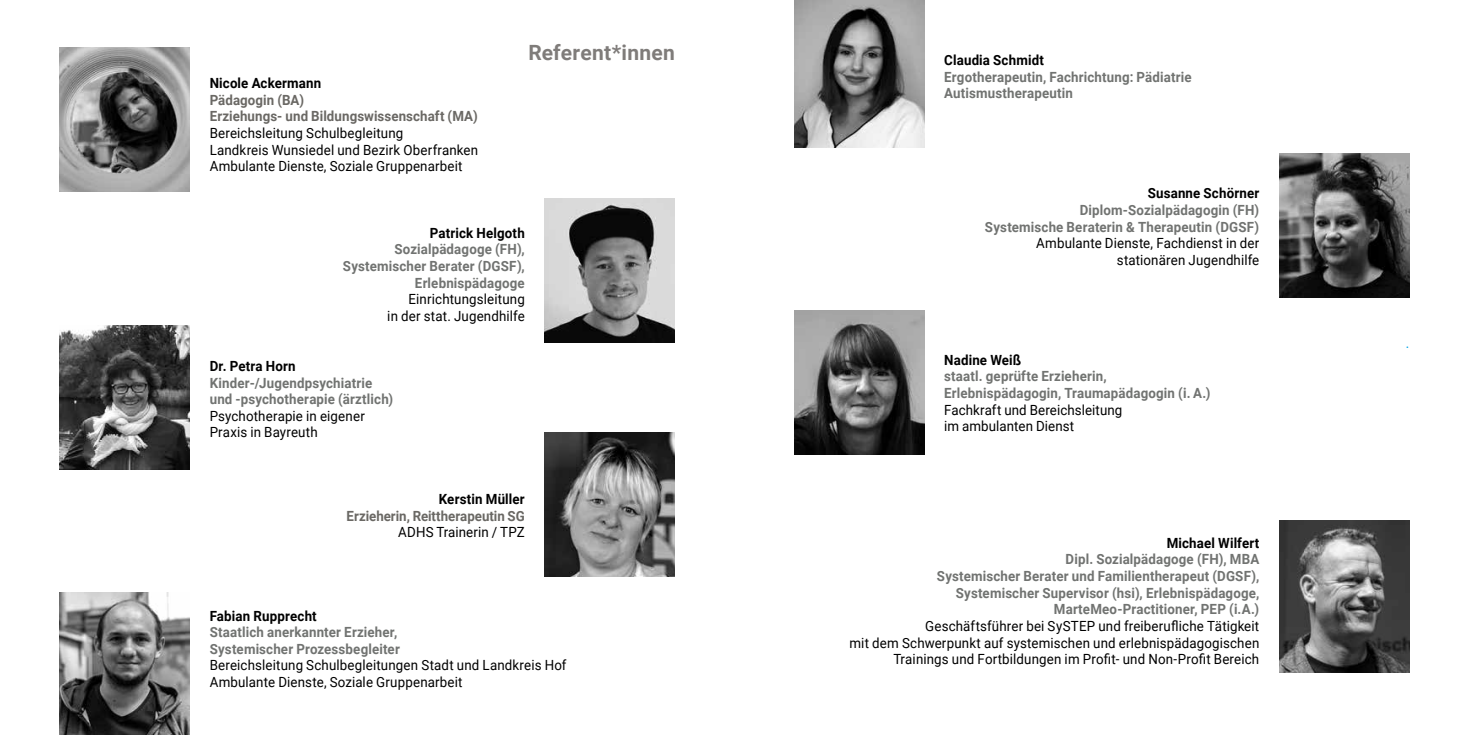
<style>
.page{position:relative;width:1469px;height:735px;background:#fff}
.page>*{position:absolute;margin:0;border:0;box-sizing:border-box;transform-origin:0 0}
.t1{font:700 21px "Roboto";letter-spacing:.01em;color:#7f7c7a}
.t2{font:14px/16.6px "Roboto";letter-spacing:.01em;color:#000;scale:.95 1}
.t3{font:700 14px/16.6px "Roboto";letter-spacing:.01em;color:#717371;scale:.95 1}
.t4{font:700 14px "Roboto";letter-spacing:.01em;color:#000;scale:.95 1}
.t5{font:700 14px/16.6px "Roboto";letter-spacing:.005em;color:#6a6864;scale:.95 1}
.t6{font:14px "Roboto";color:#00a2e6;scale:.95 1}
</style>
<div class="page">
<img style="left:60px;top:48px;width:130px;height:144px">
<img style="left:60px;top:325px;width:130px;height:144px">
<img style="left:544px;top:198px;width:131px;height:144px">
<img style="left:544px;top:432px;width:131px;height:144px">
<img style="left:794px;top:0;width:130px;height:148px">
<img style="left:60px;top:592px;width:130px;height:142px">
<img style="left:1279px;top:154px;width:130px;height:143px">
<img style="left:794px;top:310px;width:130px;height:144px">
<img style="left:1279px;top:520px;width:130px;height:152px">
<p class="t4" style="left:210px;top:73px;width:119px">Nicole Ackermann</p>
<p class="t5" style="left:210px;top:91px;width:284px">Pädagogin (BA)<br>Erziehungs- und Bildungswissenschaft (MA)</p>
<p class="t2" style="left:210px;top:124px;width:284px">Bereichsleitung Schulbegleitung<br>Landkreis Wunsiedel und Bezirk Oberfranken<br>Ambulante Dienste, Soziale Gruppenarbeit</p>
<h1 class="t1" style="left:528px;top:38px;width:148px">Referent*innen</h1>
<p class="t4" style="left:430px;top:223px;width:101px">Patrick Helgoth</p>
<p class="t3" style="left:343px;top:240px;width:193px;text-align:right">Sozialpädagoge (FH),<br>Systemischer Berater (DGSF),<br>Erlebnispädagoge</p>
<p class="t2" style="left:387px;top:290px;width:146px;text-align:right">Einrichtungsleitung<br>in der stat. Jugendhilfe</p>
<p class="t4" style="left:210px;top:356px;width:92px">Dr. Petra Horn</p>
<p class="t3" style="left:210px;top:373px;width:195px">Kinder-/Jugendpsychiatrie und -psychotherapie (ärztlich)</p>
<p class="t2" style="left:210px;top:407px;width:165px">Psychotherapie in eigener<br>Praxis in Bayreuth</p>
<p class="t4" style="left:439px;top:489px;width:92px">Kerstin Müller</p>
<p class="t5" style="left:347px;top:506px;width:189px">Erzieherin, Reittherapeutin SG</p>
<p class="t2" style="left:398px;top:523px;width:135px">ADHS Trainerin / TPZ</p>
<p class="t4" style="left:210px;top:605px;width:114px">Fabian Rupprecht</p>
<p class="t3" style="left:210px;top:623px;width:202px">Staatlich anerkannter Erzieher,<br>Systemischer Prozessbegleiter</p>
<p class="t2" style="left:210px;top:656px;width:377px">Bereichsleitung Schulbegleitungen Stadt und Landkreis Hof<br>Ambulante Dienste, Soziale Gruppenarbeit</p>
<p class="t4" style="left:944px;top:50px;width:106px">Claudia Schmidt</p>
<p class="t3" style="left:944px;top:68px;width:262px">Ergotherapeutin, Fachrichtung: Pädiatrie<br>Autismustherapeutin</p>
<p class="t4" style="left:1147px;top:183px;width:119px">Susanne Schörner</p>
<p class="t3" style="left:985px;top:201px;width:290px;text-align:right">Diplom-Sozialpädagogin (FH)<br>Systemische Beraterin &amp; Therapeutin (DGSF)</p>
<p class="t2" style="left:1036px;top:234px;width:236px;text-align:right">Ambulante Dienste, Fachdienst in der stationären Jugendhilfe</p>
<p class="t4" style="left:944px;top:350px;width:83px">Nadine Weiß</p>
<p class="t3" style="left:944px;top:367px;width:282px">staatl. geprüfte Erzieherin,<br>Erlebnispädagogin, Traumapädagogin (i. A.)</p>
<p class="t2" style="left:944px;top:400px;width:189px">Fachkraft und Bereichsleitung im ambulanten Dienst</p>
<p class="t4" style="left:1166px;top:532px;width:99px">Michael Wilfert</p>
<p class="t3" style="left:936px;top:550px;width:341px;text-align:right">Dipl. Sozialpädagoge (FH), MBA<br>Systemischer Berater und Familientherapeut (DGSF), Systemischer Supervisor (hsi), Erlebnispädagoge, MarteMeo-Practitioner, PEP (i.A.)</p>
<p class="t2" style="left:849px;top:617px;width:433px;text-align:right">Geschäftsführer bei SySTEP und freiberufliche Tätigkeit<br>mit dem Schwerpunkt auf systemischen und erlebnispädagogischen<br>Trainings und Fortbildungen im Profit- und Non-Profit Bereich</p>
<p class="t6" style="left:1405px;top:333px;width:5px">.</p>
</div>
